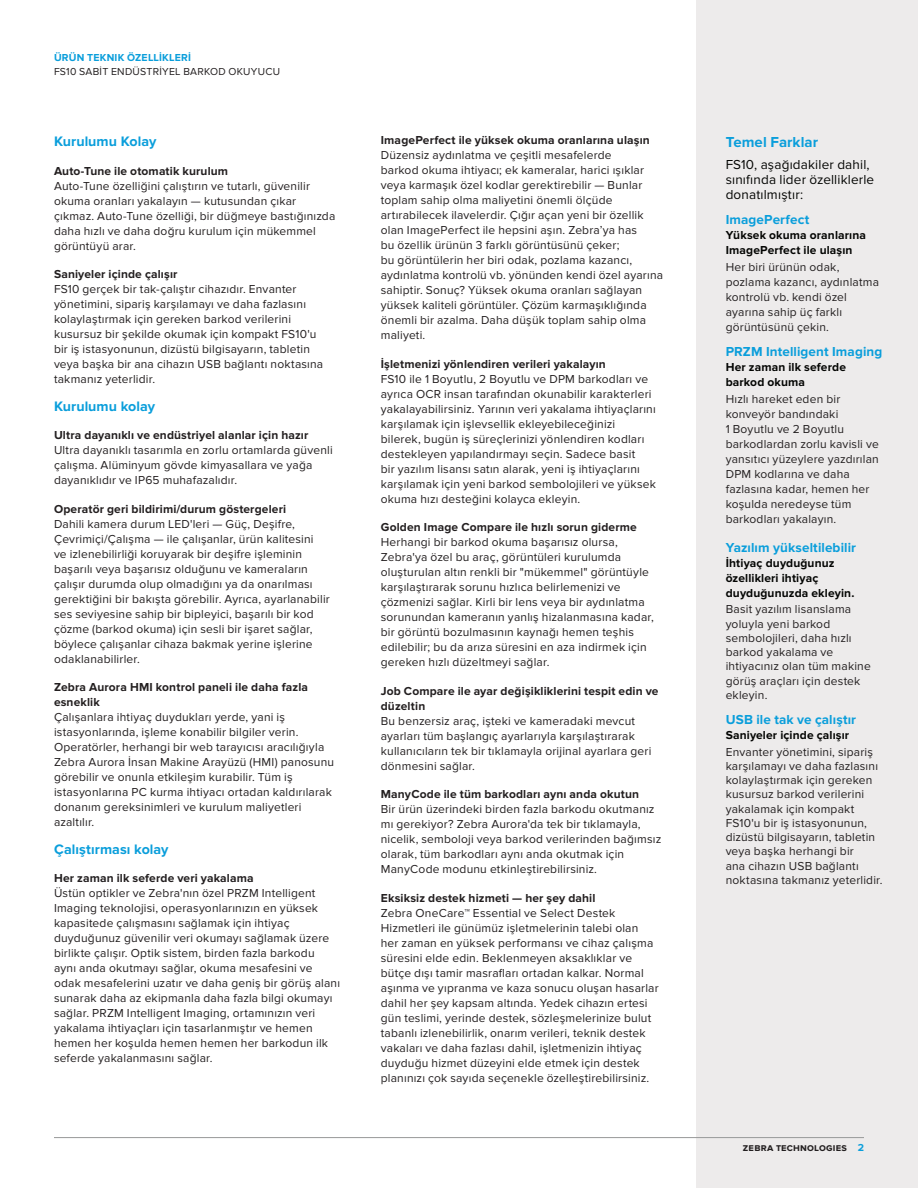
<style>
.page{position:relative;width:918px;height:1188px;background:#fff}
.page>*{position:absolute;margin:0;border:0;box-sizing:border-box;transform-origin:0 0}
.Heading_Color-Sideba{font:700 15px "Proxima Nova";color:#0a9edb}
.Heading-2_Interior_B{font:700 14.25px "Proxima Nova";letter-spacing:.005em;color:#0a9edb}
.COVER-Sidebar_Featur{font:700 13.5px "Proxima Nova";letter-spacing:.005em;color:#0a9edb}
.COVER-Sidebar_Featur-2{font:13.5px/15px "Proxima Nova";letter-spacing:.01em;color:#040503}
.Body{font:12px/15px "Proxima Nova";letter-spacing:.015em;color:#231f20}
.COVER-Sidebar_Featur-3{font:12px/14.2px "Proxima Nova";letter-spacing:.015em;color:#231f20}
.Heading-3_Interior_B{font:700 12px/15px "Proxima Nova";letter-spacing:.01em;color:#231f20}
.COVER-Sidebar_Featur-4{font:700 12px/15px "Proxima Nova";letter-spacing:.01em;color:#040503}
.Zebra_Product_Descri{font:10.5px "Proxima Nova";letter-spacing:.025em;color:#231f20}
.Collateral_Type{font:700 10.5px "Proxima Nova";letter-spacing:.02em;color:#0a9edb}
.t1{font:700 10.5px "Proxima Nova";letter-spacing:.015em;color:#231f20}
.s1{color:#0a9edb}
</style>
<div class="page">
<div style="left:697px;top:0;width:221px;height:1188px;background:#edebeb"></div>
<hr style="left:54px;top:1137px;width:810px;height:1px;background:#989999">
<p class="Collateral_Type" style="left:54px;top:51px;width:138px">ÜRÜN TEKNIK ÖZELLİKLERİ</p>
<p class="Zebra_Product_Descri" style="left:54px;top:66px;width:228px">FS10 SABİT ENDÜSTRİYEL BARKOD OKUYUCU</p>
<p class="Heading-2_Interior_B" style="left:54px;top:133px;width:104px">Kurulumu Kolay</p>
<p class="Heading-3_Interior_B" style="left:54px;top:164px;width:176px">Auto-Tune ile otomatik kurulum</p>
<p class="Body" style="left:54px;top:178px;width:283px">Auto-Tune özelliğini çalıştırın ve tutarlı, güvenilir okuma oranları yakalayın — kutusundan çıkar çıkmaz. Auto-Tune özelliği, bir düğmeye bastığınızda daha hızlı ve daha doğru kurulum için mükemmel görüntüyü arar.</p>
<p class="Heading-3_Interior_B" style="left:54px;top:267px;width:125px">Saniyeler içinde çalışır</p>
<p class="Body" style="left:54px;top:282px;width:271px">FS10 gerçek bir tak-çalıştır cihazıdır. Envanter yönetimini, sipariş karşılamayı ve daha fazlasını kolaylaştırmak için gereken barkod verilerini kusursuz bir şekilde okumak için kompakt FS10'u bir iş istasyonunun, dizüstü bilgisayarın, tabletin veya başka bir ana cihazın USB bağlantı noktasına takmanız yeterlidir.</p>
<p class="Heading-2_Interior_B" style="left:54px;top:398px;width:103px">Kurulumu kolay</p>
<p class="Heading-3_Interior_B" style="left:54px;top:428px;width:256px">Ultra dayanıklı ve endüstriyel alanlar için hazır</p>
<p class="Body" style="left:54px;top:443px;width:280px">Ultra dayanıklı tasarımla en zorlu ortamlarda güvenli çalışma. Alüminyum gövde kimyasallara ve yağa dayanıklıdır ve IP65 muhafazalıdır.</p>
<p class="Heading-3_Interior_B" style="left:54px;top:502px;width:234px">Operatör geri bildirimi/durum göstergeleri</p>
<p class="Body" style="left:54px;top:516px;width:277px">Dahili kamera durum LED'leri — Güç, Deşifre, Çevrimiçi/Çalışma — ile çalışanlar, ürün kalitesini<br>ve izlenebilirliği koruyarak bir deşifre işleminin başarılı veya başarısız olduğunu ve kameraların çalışır durumda olup olmadığını ya da onarılması gerektiğini bir bakışta görebilir. Ayrıca, ayarlanabilir ses seviyesine sahip bir bipleyici, başarılı bir kod çözme (barkod okuma) için sesli bir işaret sağlar, böylece çalışanlar cihaza bakmak yerine işlerine odaklanabilirler.</p>
<p class="Heading-3_Interior_B" style="left:54px;top:680px;width:256px">Zebra Aurora HMI kontrol paneli ile daha fazla esneklik</p>
<p class="Body" style="left:54px;top:710px;width:282px">Çalışanlara ihtiyaç duydukları yerde, yani iş istasyonlarında, işleme konabilir bilgiler verin.<br>Operatörler, herhangi bir web tarayıcısı aracılığıyla Zebra Aurora İnsan Makine Arayüzü (HMI) panosunu görebilir ve onunla etkileşim kurabilir. Tüm iş istasyonlarına PC kurma ihtiyacı ortadan kaldırılarak donanım gereksinimleri ve kurulum maliyetleri azaltılır.</p>
<p class="Heading-2_Interior_B" style="left:54px;top:841px;width:116px">Çalıştırması kolay</p>
<p class="Heading-3_Interior_B" style="left:54px;top:871px;width:201px">Her zaman ilk seferde veri yakalama</p>
<p class="Body" style="left:54px;top:886px;width:288px">Üstün optikler ve Zebra'nın özel PRZM Intelligent Imaging teknolojisi, operasyonlarınızın en yüksek kapasitede çalışmasını sağlamak için ihtiyaç duyduğunuz güvenilir veri okumayı sağlamak üzere birlikte çalışır. Optik sistem, birden fazla barkodu<br>aynı anda okutmayı sağlar, okuma mesafesini ve odak mesafelerini uzatır ve daha geniş bir görüş alanı sunarak daha az ekipmanla daha fazla bilgi okumayı sağlar. PRZM Intelligent Imaging, ortamınızın veri yakalama ihtiyaçları için tasarlanmıştır ve hemen hemen her koşulda hemen hemen her barkodun ilk seferde yakalanmasını sağlar.</p>
<p class="Heading-3_Interior_B" style="left:381px;top:133px;width:271px">ImagePerfect ile yüksek okuma oranlarına ulaşın</p>
<p class="Body" style="left:381px;top:148px;width:284px">Düzensiz aydınlatma ve çeşitli mesafelerde<br>barkod okuma ihtiyacı; ek kameralar, harici ışıklar veya karmaşık özel kodlar gerektirebilir — Bunlar toplam sahip olma maliyetini önemli ölçüde artırabilecek ilavelerdir. Çığır açan yeni bir özellik olan ImagePerfect ile hepsini aşın. Zebra’ya has<br>bu özellik ürünün 3 farklı görüntüsünü çeker;<br>bu görüntülerin her biri odak, pozlama kazancı, aydınlatma kontrolü vb. yönünden kendi özel ayarına sahiptir. Sonuç? Yüksek okuma oranları sağlayan yüksek kaliteli görüntüler. Çözüm karmaşıklığında önemli bir azalma. Daha düşük toplam sahip olma maliyeti.</p>
<p class="Heading-3_Interior_B" style="left:381px;top:357px;width:227px">İşletmenizi yönlendiren verileri yakalayın</p>
<p class="Body" style="left:381px;top:372px;width:277px">FS10 ile 1 Boyutlu, 2 Boyutlu ve DPM barkodları ve ayrıca OCR insan tarafından okunabilir karakterleri yakalayabilirsiniz. Yarının veri yakalama ihtiyaçlarını karşılamak için işlevsellik ekleyebileceğinizi bilerek, bugün iş süreçlerinizi yönlendiren kodları destekleyen yapılandırmayı seçin. Sadece basit<br>bir yazılım lisansı satın alarak, yeni iş ihtiyaçlarını karşılamak için yeni barkod sembolojileri ve yüksek okuma hızı desteğini kolayca ekleyin.</p>
<p class="Heading-3_Interior_B" style="left:381px;top:520px;width:258px">Golden Image Compare ile hızlı sorun giderme</p>
<p class="Body" style="left:381px;top:535px;width:275px">Herhangi bir barkod okuma başarısız olursa, Zebra'ya özel bu araç, görüntüleri kurulumda oluşturulan altın renkli bir "mükemmel" görüntüyle karşılaştırarak sorunu hızlıca belirlemenizi ve çözmenizi sağlar. Kirli bir lens veya bir aydınlatma sorunundan kameranın yanlış hizalanmasına kadar, bir görüntü bozulmasının kaynağı hemen teşhis edilebilir; bu da arıza süresini en aza indirmek için gereken hızlı düzeltmeyi sağlar.</p>
<p class="Heading-3_Interior_B" style="left:381px;top:684px;width:279px">Job Compare ile ayar değişikliklerini tespit edin ve düzeltin</p>
<p class="Body" style="left:381px;top:714px;width:272px">Bu benzersiz araç, işteki ve kameradaki mevcut ayarları tüm başlangıç ayarlarıyla karşılaştırarak kullanıcıların tek bir tıklamayla orijinal ayarlara geri dönmesini sağlar.</p>
<p class="Heading-3_Interior_B" style="left:381px;top:787px;width:260px">ManyCode ile tüm barkodları aynı anda okutun</p>
<p class="Body" style="left:381px;top:802px;width:282px">Bir ürün üzerindeki birden fazla barkodu okutmanız mı gerekiyor? Zebra Aurora'da tek bir tıklamayla, nicelik, semboloji veya barkod verilerinden bağımsız olarak, tüm barkodları aynı anda okutmak için ManyCode modunu etkinleştirebilirsiniz.</p>
<p class="Heading-3_Interior_B" style="left:381px;top:891px;width:216px">Eksiksiz destek hizmeti — her şey dahil</p>
<p class="Body" style="left:381px;top:906px;width:279px">Zebra OneCare™ Essential ve Select Destek Hizmetleri ile günümüz işletmelerinin talebi olan her zaman en yüksek performansı ve cihaz çalışma süresini elde edin. Beklenmeyen aksaklıklar ve bütçe dışı tamir masrafları ortadan kalkar. Normal aşınma ve yıpranma ve kaza sonucu oluşan hasarlar dahil her şey kapsam altında. Yedek cihazın ertesi gün teslimi, yerinde destek, sözleşmelerinize bulut tabanlı izlenebilirlik, onarım verileri, teknik destek vakaları ve daha fazlası dahil, işletmenizin ihtiyaç duyduğu hizmet düzeyini elde etmek için destek planınızı çok sayıda seçenekle özelleştirebilirsiniz.</p>
<p class="Heading_Color-Sideba" style="left:726px;top:133px;width:94px">Temel Farklar</p>
<p class="COVER-Sidebar_Featur-2" style="left:726px;top:157px;width:150px">FS10, aşağıdakiler dahil, sınıfında lider özelliklerle donatılmıştır:</p>
<p class="COVER-Sidebar_Featur" style="left:726px;top:212px;width:85px">ImagePerfect</p>
<p class="COVER-Sidebar_Featur-4" style="left:726px;top:228px;width:142px">Yüksek okuma oranlarına<br>ImagePerfect ile ulaşın</p>
<p class="COVER-Sidebar_Featur-3" style="left:726px;top:260px;width:155px;line-height:15px">Her biri ürünün odak, pozlama kazancı, aydınlatma kontrolü vb. kendi özel ayarına sahip üç farklı görüntüsünü çekin.</p>
<p class="COVER-Sidebar_Featur" style="left:726px;top:344px;width:158px">PRZM Intelligent Imaging</p>
<p class="COVER-Sidebar_Featur-4" style="left:726px;top:360px;width:122px">Her zaman ilk seferde barkod okuma</p>
<p class="Body" style="left:726px;top:392px;width:155px">Hızlı hareket eden bir konveyör bandındaki<br>1 Boyutlu ve 2 Boyutlu barkodlardan zorlu kavisli ve yansıtıcı yüzeylere yazdırılan<br>DPM kodlarına ve daha fazlasına kadar, hemen her koşulda neredeyse tüm barkodları yakalayın.</p>
<p class="COVER-Sidebar_Featur" style="left:726px;top:540px;width:132px">Yazılım yükseltilebilir</p>
<p class="COVER-Sidebar_Featur-4" style="left:726px;top:556px;width:130px">İhtiyaç duyduğunuz özellikleri ihtiyaç duyduğunuzda ekleyin.</p>
<p class="COVER-Sidebar_Featur-3" style="left:726px;top:602px;width:147px">Basit yazılım lisanslama yoluyla yeni barkod sembolojileri, daha hızlı barkod yakalama ve ihtiyacınız olan tüm makine görüş araçları için destek ekleyin.</p>
<p class="COVER-Sidebar_Featur" style="left:726px;top:712px;width:132px">USB ile tak ve çalıştır</p>
<p class="COVER-Sidebar_Featur-4" style="left:726px;top:728px;width:125px">Saniyeler içinde çalışır</p>
<p class="COVER-Sidebar_Featur-3" style="left:726px;top:745px;width:158px">Envanter yönetimini, sipariş karşılamayı ve daha fazlasını kolaylaştırmak için gereken kusursuz barkod verilerini yakalamak için kompakt<br>FS10'u bir iş istasyonunun, dizüstü bilgisayarın, tabletin veya başka herhangi bir<br>ana cihazın USB bağlantı noktasına takmanız yeterlidir.</p>
<p class="t1" style="left:743px;top:1142px;width:123px">zebra technologies <span class="s1">2</span></p>
</div>
